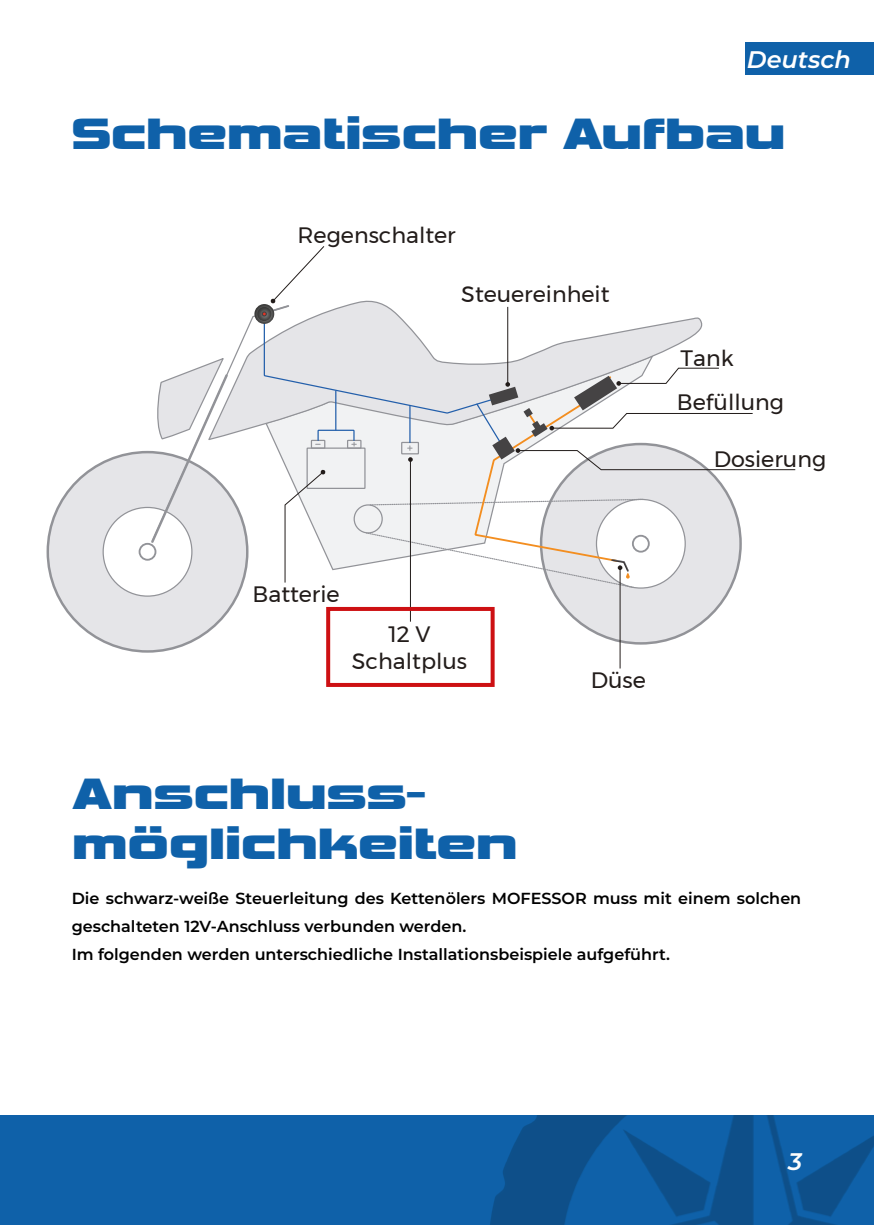
<style>
.page{position:relative;width:874px;height:1225px;background:#fff}
.page>*{position:absolute;margin:0;border:0;box-sizing:border-box;transform-origin:0 0}
.t1{font:700 46px/50px "Vipnagorgialla Rg";color:#0f61a9}
.t2{font:italic 600 24px "Montserrat";color:#fff}
.t3{font:italic 600 24px "Montserrat";color:#fdfdfd}
.t4{font:22.2px/26.6px "Montserrat";color:#221c1a;text-align:center}
.t5{font:600 16px/28px "Montserrat";color:#000}
</style>
<div class="page">
<div style="left:0;top:1115px;width:873px;height:110px;background:#0f61a9"></div>
<img style="left:490px;top:1115px;width:383px;height:110px">
<div style="left:744px;top:43px;width:129px;height:32px;background:#0f61a9"></div>
<div style="left:541px;top:444px;width:199px;height:199px;background:#e5e5e8;border-radius:50%"></div>
<div style="left:48px;top:452px;width:199px;height:199px;background:#e5e5e8;border-radius:50%"></div>
<div style="left:103px;top:507px;width:89px;height:89px;background:#fff;border-radius:50%"></div>
<div style="left:138px;top:543px;width:18px;height:17px;border:2px solid #929398;border-radius:50%"></div>
<hr style="left:619px;top:567px;width:1px;height:101px;background:#221c1a">
<hr style="left:410px;top:459px;width:1px;height:162px;background:#221c1a">
<svg style="left:149px;top:246px;width:646px;height:343px"></svg>
<div style="left:326px;top:607px;width:168px;height:80px;border:4px solid #cd1013"></div>
<h2 class="t2" style="left:746px;top:42px;width:105px">Deutsch</h2>
<h1 class="t1" style="left:72px;top:104px;width:715px">Schematischer Aufbau</h1>
<h3 class="t4" style="left:297px;top:221px;width:160px">Regenschalter</h3>
<h3 class="t4" style="left:461px;top:281px;width:150px">Steuereinheit</h3>
<h3 class="t4" style="left:680px;top:344px;width:55px">Tank</h3>
<h3 class="t4" style="left:676px;top:389px;width:108px">Befüllung</h3>
<h3 class="t4" style="left:713px;top:446px;width:114px">Dosierung</h3>
<h3 class="t4" style="left:252px;top:580px;width:88px">Batterie</h3>
<h3 class="t4" style="left:352px;top:620px;width:117px">12 V<br>Schaltplus</h3>
<h1 class="t1" style="left:72px;top:764px;width:447px">Anschluss&shy;möglichkeiten</h1>
<h3 class="t4" style="left:590px;top:667px;width:57px">Düse</h3>
<p class="t5" style="left:72px;top:883px;width:730px">Die schwarz-weiße Steuerleitung des Kettenölers MOFESSOR muss mit einem solchen geschalteten 12V-Anschluss verbunden werden.<br>Im folgenden werden unterschiedliche Installationsbeispiele aufgeführt.</p>
<h2 class="t3" style="left:787px;top:1144px;width:15px">3</h2>
</div>
